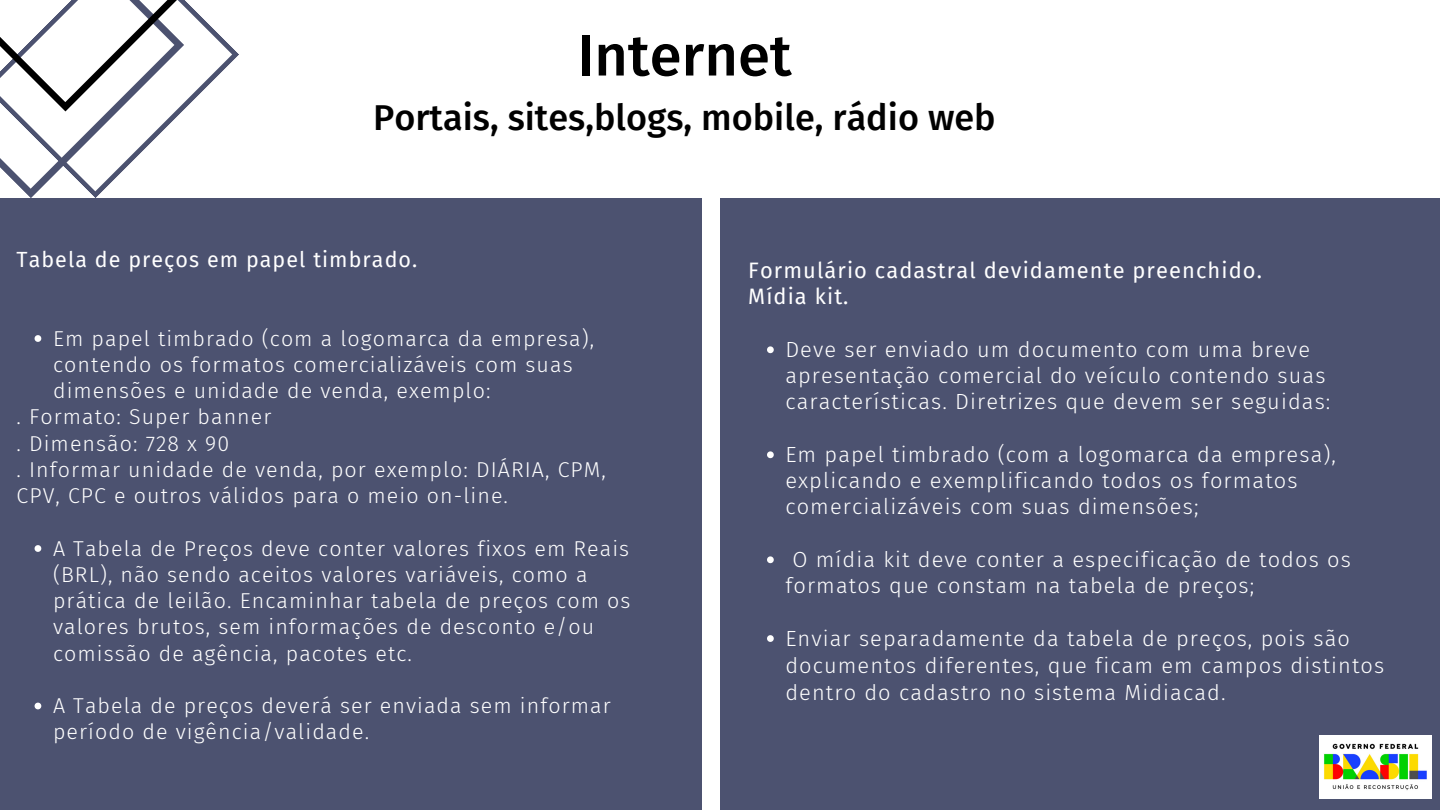
<style>
.page{position:relative;width:1440px;height:810px;background:#fff}
.page>*{position:absolute;margin:0;border:0;box-sizing:border-box;transform-origin:0 0}
.t1{font:500 58px "Fira Sans";color:#000}
.t2{font:500 36px "Fira Sans";color:#000}
.t3{font:300 21.8px/26.2px "Fira Sans";letter-spacing:.05em;color:#fff}
.t4{font:21.8px/26.2px "Fira Sans";letter-spacing:.05em;color:#fff}
.t5{font:300 21.5px/26.2px "Fira Sans";letter-spacing:.05em;color:#fff}
.t6{font:21.5px "Fira Sans";letter-spacing:.05em;color:#fff}
</style>
<div class="page">
<div style="left:720px;top:198px;width:720px;height:612px;background:#4c5270"></div>
<div style="left:0;top:198px;width:702px;height:612px;background:#4c5270"></div>
<svg style="left:35px;top:335px;width:6px;height:7px"></svg>
<svg style="left:35px;top:545px;width:6px;height:7px"></svg>
<svg style="left:35px;top:703px;width:6px;height:6px"></svg>
<svg style="left:767px;top:346px;width:7px;height:7px"></svg>
<svg style="left:767px;top:451px;width:7px;height:7px"></svg>
<svg style="left:767px;top:556px;width:7px;height:7px"></svg>
<svg style="left:767px;top:635px;width:7px;height:7px"></svg>
<svg style="left:0;top:0;width:239px;height:198px"></svg>
<img style="left:1320px;top:735px;width:111px;height:63px">
<h1 class="t1" style="left:577px;top:21px;width:216px">Internet</h1>
<h2 class="t2" style="left:373px;top:96px;width:624px">Portais, sites,blogs, mobile, rádio web</h2>
<p class="t6" style="left:17px;top:247px;width:402px">Tabela de preços em papel timbrado.</p>
<p class="t5" style="left:53px;top:325px;width:543px">Em papel timbrado (com a logomarca da empresa), contendo os formatos comercializáveis com suas dimensões e unidade de venda, exemplo:</p>
<p class="t5" style="left:17px;top:404px;width:591px">. Formato: Super banner<br>. Dimensão: 728 x 90<br>. Informar unidade de venda, por exemplo: DIÁRIA, CPM, CPV, CPC e outros válidos para o meio on-line.</p>
<p class="t5" style="left:53px;top:535px;width:579px">A Tabela de Preços deve conter valores fixos em Reais (BRL), não sendo aceitos valores variáveis, como a prática de leilão. Encaminhar tabela de preços com os valores brutos, sem informações de desconto e/ou comissão de agência, pacotes etc.</p>
<p class="t5" style="left:53px;top:693px;width:559px">A Tabela de preços deverá ser enviada sem informar período de vigência/validade.</p>
<p class="t4" style="left:748px;top:258px;width:515px">Formulário cadastral devidamente preenchido.<br>Mídia kit.</p>
<p class="t3" style="left:785px;top:337px;width:547px">Deve ser enviado um documento com uma breve apresentação comercial do veículo contendo suas características. Diretrizes que devem ser seguidas:</p>
<p class="t3" style="left:785px;top:442px;width:552px">Em papel timbrado (com a logomarca da empresa), explicando e exemplificando todos os formatos comercializáveis com suas dimensões;</p>
<p class="t3" style="left:785px;top:547px;width:567px;text-indent:7px">O mídia kit deve conter a especificação de todos os formatos que constam na tabela de preços;</p>
<p class="t3" style="left:785px;top:625px;width:600px;line-height:27px">Enviar separadamente da tabela de preços, pois são documentos diferentes, que ficam em campos distintos dentro do cadastro no sistema Midiacad.</p>
</div>
